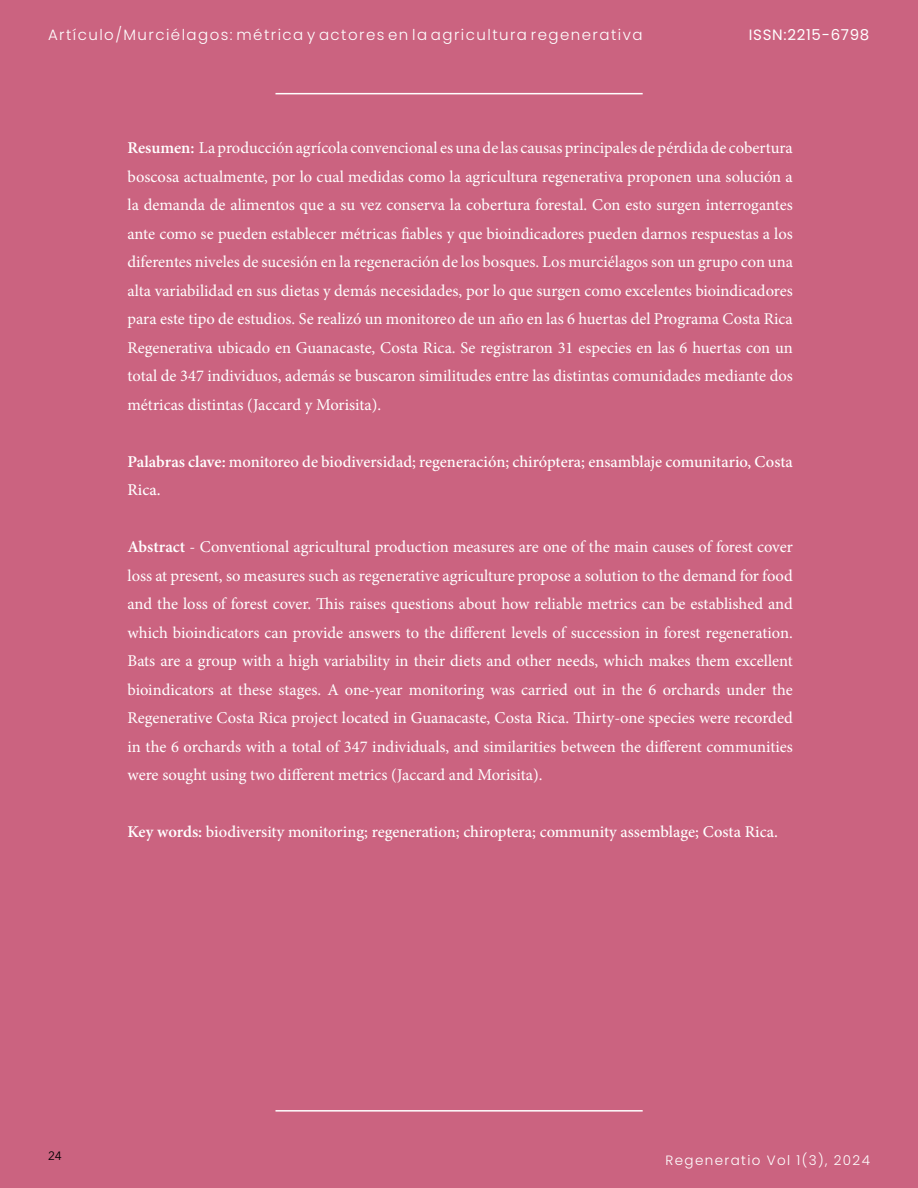
<style>
.page{position:relative;width:918px;height:1188px;background:#cb6380}
.page>*{position:absolute;margin:0;border:0;box-sizing:border-box;transform-origin:0 0}
.t1{font:16.5px/28.5px "Minion Pro";color:#fff;text-align:justify}
.t2{font:500 16.5px/28.5px "Minion Pro";color:#fff}
.t3{font:300 15px "Poppins";letter-spacing:.095em;color:#fff}
.t4{font:15px "Poppins";letter-spacing:.045em;color:#fff}
.t5{font:300 13.5px "Poppins";letter-spacing:.1em;color:#fff}
.t6{font:12px "Avenir Next LT Pro";color:#000}
.s1{font-weight:600}
</style>
<div class="page">
<hr style="left:275px;top:1110px;width:368px;height:2px;background:#fff">
<hr style="left:275px;top:93px;width:368px;height:1px;background:#fff">
<p class="t3" style="left:48px;top:26px;width:596px">Artículo/Murciélagos: métrica y actores en la agricultura regenerativa</p>
<p class="t4" style="left:749px;top:26px;width:122px">ISSN:2215-6798</p>
<p class="t1" style="left:128px;top:134px;width:667px"><span class="s1">Resumen:</span> La producción agrícola convencional es una de las causas principales de pérdida de cobertura boscosa actualmente, por lo cual medidas como la agricultura regenerativa proponen una solución a la demanda de alimentos que a su vez conserva la cobertura forestal. Con esto surgen interrogantes ante como se pueden establecer métricas fiables y que bioindicadores pueden darnos respuestas a los diferentes niveles de sucesión en la regeneración de los bosques. Los murciélagos son un grupo con una alta variabilidad en sus dietas y demás necesidades, por lo que surgen como excelentes bioindicadores para este tipo de estudios. Se realizó un monitoreo de un año en las 6 huertas del Programa Costa Rica Regenerativa ubicado en Guanacaste, Costa Rica. Se registraron 31 especies en las 6 huertas con un total de 347 individuos, además se buscaron similitudes entre las distintas comunidades mediante dos métricas distintas (Jaccard y Morisita).</p>
<p class="t2" style="left:128px;top:447px;width:667px"><span class="s1">Palabras clave:</span> monitoreo de biodiversidad; regeneración; chiróptera; ensamblaje comunitario, Costa<br>Rica.</p>
<p class="t1" style="left:128px;top:533px;width:667px"><span class="s1">Abstract</span> - Conventional agricultural production measures are one of the main causes of forest cover loss at present, so measures such as regenerative agriculture propose a solution to the demand for food and the loss of forest cover. This raises questions about how reliable metrics can be established and which bioindicators can provide answers to the different levels of succession in forest regeneration.<br>Bats are a group with a high variability in their diets and other needs, which makes them excellent bioindicators at these stages. A one-year monitoring was carried out in the 6 orchards under the Regenerative Costa Rica project located in Guanacaste, Costa Rica. Thirty-one species were recorded in the 6 orchards with a total of 347 individuals, and similarities between the different communities were sought using two different metrics (Jaccard and Morisita).</p>
<p class="t2" style="left:128px;top:818px;width:652px"><span class="s1">Key words:</span> biodiversity monitoring; regeneration; chiroptera; community assemblage; Costa Rica.</p>
<p class="t6" style="left:48px;top:1148px;width:15px">24</p>
<p class="t5" style="left:666px;top:1152px;width:206px">Regeneratio Vol 1(3), 2024</p>
</div>
